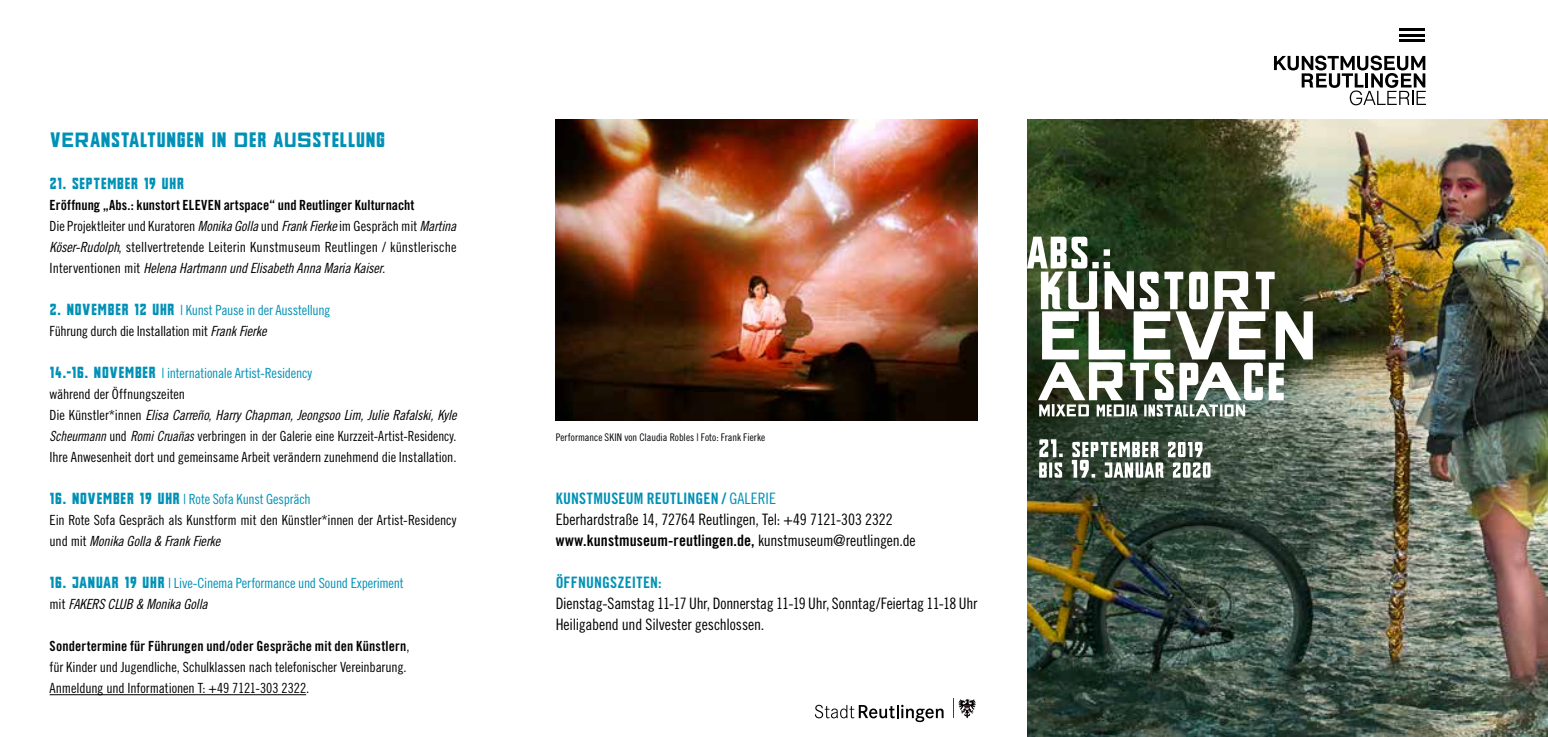
<style>
.page{position:relative;width:1548px;height:737px;background:#fff}
.page>*{position:absolute;margin:0;border:0;box-sizing:border-box;transform-origin:0 0}
.t1{font:22.75px "CA Traktor";color:#0091b6}
.t2{font:17.5px "CA Traktor";letter-spacing:.01em;color:#0091b6}
.t3{font:15.75px/21px "Trade Gothic LT Std Cn 18";letter-spacing:-.01em;color:#000}
.t4{font:15.75px "Trade Gothic LT Std Bd Cn 20";letter-spacing:.01em;color:#000}
.t5{font:15.75px "Trade Gothic LT Std Bd Cn 20";letter-spacing:.015em;color:#0091b6}
.t6{font:14px/21px "Trade Gothic LT Std Cn 18";letter-spacing:-.005em;color:#000}
.t7{font:14px "Trade Gothic LT Std Cn 18 Obl";letter-spacing:-.015em;color:#000}
.t8{font:14px/21px "Trade Gothic LT Std Cn 18";letter-spacing:-.005em;color:#000;scale:.95 1}
.t9{font:14px/21px "Trade Gothic LT Std Cn 18";letter-spacing:-.015em;color:#0091b6}
.t10{font:14px "Trade Gothic LT Std Bd Cn 20";letter-spacing:.01em;color:#000}
.t11{font:10.5px "Trade Gothic LT Std Cn 18";letter-spacing:.005em;color:#000}
.s1{font-family:"CA Alternative Three";font-size:21.53px}
.s2{font-family:"Trade Gothic LT Std Cn 18 Obl"}
.s3{font-family:"Trade Gothic LT Std Cn 18"}
.s4{font-family:"CA Traktor";font-size:17.5px;color:#0091b6}
.s5{color:#0091b6}
.s6{font-family:"CA Traktor";font-size:17.5px}
.s7{color:#000}
</style>
<div class="page">
<hr style="left:1399px;top:40px;width:26px;height:2px;background:#000">
<hr style="left:1399px;top:28px;width:26px;height:3px;background:#000">
<hr style="left:1399px;top:34px;width:26px;height:2px;background:#000">
<svg style="left:1274px;top:56px;width:152px;height:49px"></svg>
<img style="left:1027px;top:119px;width:521px;height:618px">
<img style="left:556px;top:119px;width:421px;height:301px">
<hr style="left:50px;top:694px;width:256px;height:1px;background:#000">
<svg style="left:953px;top:698px;width:22px;height:20px"></svg>
<svg style="left:815px;top:704px;width:128px;height:18px"></svg>
<svg style="left:1039px;top:439px;width:171px;height:38px"></svg>
<svg style="left:1027px;top:237px;width:286px;height:179px"></svg>
<h1 class="t1" style="left:50px;top:128px;width:337px">V<span class="s1">ER</span>ANSTALTUNGEN IN <span class="s1">D</span>ER A<span class="s1">US</span>STELLUNG</h1>
<p class="t2" style="left:50px;top:174px;width:136px">21. SEPTEMBER 19 UHR</p>
<p class="t10" style="left:50px;top:197px;width:366px">Eröffnung „Abs.: kunstort ELEVEN artspace“ und Reutlinger Kulturnacht</p>
<p class="t6" style="left:50px;top:215px;width:408px">Die Projektleiter und Kuratoren <span class="s2">Monika Golla</span> und <span class="s2">Frank Fierke</span> im Gespräch mit <span class="s2">Martina<br>Köser-Rudolph</span>, stellvertretende Leiterin Kunstmuseum Reutlingen / künstlerische</p>
<p class="t7" style="left:50px;top:260px;width:337px"><span class="s3">Interventionen mit</span> Helena Hartmann und Elisabeth Anna Maria Kaiser.</p>
<p class="t6" style="left:50px;top:299px;width:282px"><span class="s4">2. NOVEMBER 12 UHR</span> <span class="s5">| Kunst Pause in der Ausstellung<br></span>Führung durch die Installation mit <span class="s2">Frank Fierke</span></p>
<p class="t9" style="left:50px;top:362px;width:264px"><span class="s6">14.-16. NOVEMBER</span> | internationale Artist-Residency <span class="s7">während der Öffnungszeiten</span></p>
<p class="t7" style="left:50px;top:407px;width:408px"><span class="s3">Die Künstler*innen</span> Elisa Carreño, Harry Chapman, Jeongsoo Lim, Julie Rafalski, Kyle</p>
<p class="t8" style="left:50px;top:425px;width:430px"><span class="s2">Scheurmann</span> und <span class="s2">Romi Cruañas</span> verbringen in der Galerie eine Kurzzeit-Artist-Residency.<br>Ihre Anwesenheit dort und gemeinsame Arbeit verändern zunehmend die Installation.</p>
<p class="t6" style="left:50px;top:488px;width:408px"><span class="s4">16. NOVEMBER 19 UHR</span> <span class="s5">| Rote Sofa Kunst Gespräch<br></span>Ein Rote Sofa Gespräch als Kunstform mit den Künstler*innen der Artist-Residency</p>
<p class="t7" style="left:50px;top:533px;width:172px"><span class="s3">und mit</span> Monika Golla &amp; Frank Fierke</p>
<p class="t9" style="left:50px;top:572px;width:356px"><span class="s6">16. JANUAR 19 UHR</span> | Live-Cinema Performance und Sound Experiment</p>
<p class="t7" style="left:50px;top:596px;width:160px"><span class="s3">mit</span> FAKERS CLUB &amp; Monika Golla</p>
<p class="t10" style="left:50px;top:638px;width:361px">Sondertermine für Führungen und/oder Gespräche mit den Künstlern<span class="s3">,</span></p>
<p class="t6" style="left:50px;top:656px;width:359px">für Kinder und Jugendliche, Schulklassen nach telefonischer Vereinbarung.<br>Anmeldung und Informationen T: +49 7121-303 2322.</p>
<p class="t11" style="left:556px;top:431px;width:211px">Performance SKIN von Claudia Robles | Foto: Frank Fierke</p>
<p class="t5" style="left:556px;top:489px;width:222px">KUNSTMUSEUM REUTLINGEN / <span class="s3">GALERIE</span></p>
<p class="t3" style="left:556px;top:509px;width:338px">Eberhardstraße 14, 72764 Reutlingen, Tel: +49 7121-303 2322</p>
<p class="t4" style="left:556px;top:531px;width:361px">www.kunstmuseum-reutlingen.de, <span class="s3">kunstmuseum@reutlingen.de</span></p>
<p class="t5" style="left:556px;top:573px;width:108px">ÖFFNUNGSZEITEN:</p>
<p class="t3" style="left:556px;top:593px;width:423px">Dienstag-Samstag 11-17 Uhr, Donnerstag 11-19 Uhr, Sonntag/Feiertag 11-18 Uhr<br>Heiligabend und Silvester geschlossen.</p>
</div>
